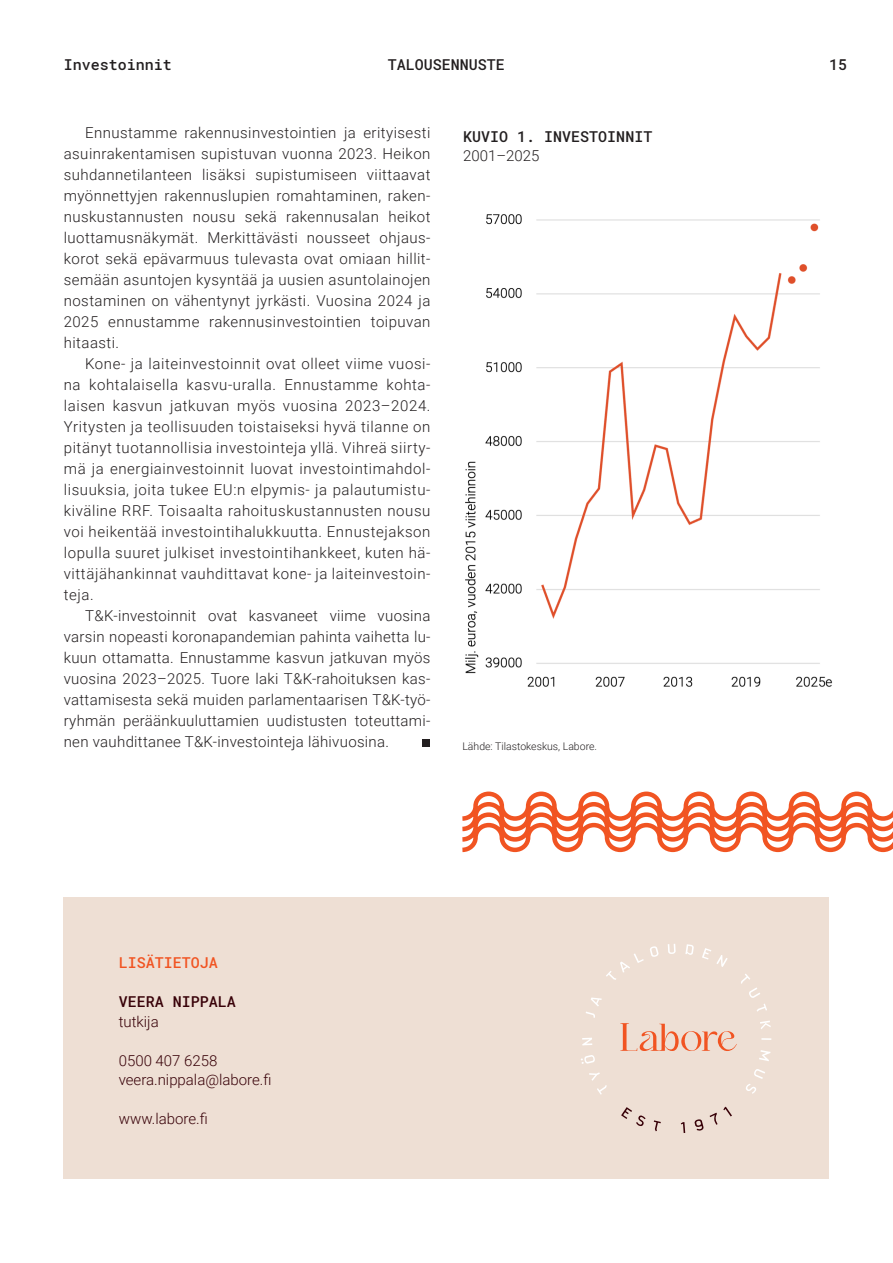
<style>
.page{position:relative;width:893px;height:1263px;background:#fff}
.page>*{position:absolute;margin:0;border:0;box-sizing:border-box;transform-origin:0 0}
.Leipis{font:300 15px/21px "Roboto";letter-spacing:.03em;color:#231f20;text-align:justify}
.Graafi{font:300 15px "Roboto";color:#380108}
.Graafin_otsikko{font:500 15px "Roboto Mono";color:#231f20}
.Nimi{font:500 15px "Roboto Mono";color:#380108}
.Väliotsikko_punainen{font:500 15px "Roboto Mono";color:#f15422}
.Graafi-2{font:300 15px "Roboto";color:#231f20}
.Viite{font:300 10.5px "Roboto";color:#231f20}
</style>
<div class="page">
<div style="left:64px;top:897px;width:765px;height:282px;background:#eedfd4"></div>
<svg style="left:589px;top:1072px;width:18px;height:23px"></svg>
<svg style="left:581px;top:1055px;width:14px;height:9px"></svg>
<svg style="left:582px;top:1038px;width:10px;height:7px"></svg>
<svg style="left:586px;top:997px;width:16px;height:21px"></svg>
<svg style="left:606px;top:946px;width:53px;height:34px"></svg>
<svg style="left:668px;top:944px;width:8px;height:10px"></svg>
<svg style="left:685px;top:944px;width:9px;height:11px"></svg>
<svg style="left:702px;top:948px;width:26px;height:19px"></svg>
<svg style="left:741px;top:974px;width:26px;height:38px"></svg>
<svg style="left:760px;top:1020px;width:11px;height:9px"></svg>
<svg style="left:761px;top:1038px;width:10px;height:2px"></svg>
<svg style="left:759px;top:1050px;width:11px;height:11px"></svg>
<svg style="left:746px;top:1069px;width:19px;height:25px"></svg>
<svg style="left:621px;top:1107px;width:25px;height:19px"></svg>
<svg style="left:654px;top:1120px;width:7px;height:11px"></svg>
<svg style="left:681px;top:1122px;width:4px;height:11px"></svg>
<svg style="left:694px;top:1119px;width:10px;height:12px"></svg>
<svg style="left:710px;top:1107px;width:22px;height:18px"></svg>
<svg style="left:620px;top:1023px;width:117px;height:28px"></svg>
<img style="left:465px;top:214px;width:367px;height:473px">
<div style="left:422px;top:739px;width:8px;height:8px;background:#231f20"></div>
<svg style="left:462px;top:791px;width:431px;height:62px"></svg>
<p class="Graafin_otsikko" style="left:64px;top:54px;width:109px">Investoinnit</p>
<p class="Graafin_otsikko" style="left:388px;top:54px;width:118px">TALOUSENNUSTE</p>
<p class="Graafin_otsikko" style="left:829px;top:54px;width:19px">15</p>
<p class="Leipis" style="left:64px;top:122px;width:368px;text-indent:21px">Ennustamme rakennusinvestointien ja erityisesti asuinrakentamisen supistuvan vuonna 2023. Heikon suhdannetilanteen lisäksi supistumiseen viittaavat myönnettyjen rakennuslupien romahtaminen, raken&shy;nuskustannusten nousu sekä rakennusalan heikot luottamusnäkymät. Merkittävästi nousseet ohjaus&shy;korot sekä epävarmuus tulevasta ovat omiaan hillit&shy;semään asuntojen kysyntää ja uusien asuntolainojen nostaminen on vähentynyt jyrkästi. Vuosina 2024 ja 2025 ennustamme rakennusinvestointien toipuvan hitaasti.</p>
<p class="Leipis" style="left:64px;top:353px;width:368px;text-indent:21px">Kone- ja laiteinvestoinnit ovat olleet viime vuosi&shy;na kohtalaisella kasvu-uralla. Ennustamme kohta&shy;laisen kasvun jatkuvan myös vuosina 2023–2024.<br>Yritysten ja teollisuuden toistaiseksi hyvä tilanne on pitänyt tuotannollisia investointeja yllä. Vihreä siirty&shy;mä ja energiainvestoinnit luovat investointimahdol&shy;lisuuksia, joita tukee EU:n elpymis- ja palautumistu&shy;kiväline RRF. Toisaalta rahoituskustannusten nousu voi heikentää investointihalukkuutta. Ennustejakson lopulla suuret julkiset investointihankkeet, kuten hä&shy;vittäjähankinnat vauhdittavat kone- ja laiteinvestoin&shy;teja.</p>
<p class="Leipis" style="left:64px;top:605px;width:368px;text-indent:21px">T&amp;K-investoinnit ovat kasvaneet viime vuosina varsin nopeasti koronapandemian pahinta vaihetta lu&shy;kuun ottamatta. Ennustamme kasvun jatkuvan myös vuosina 2023–2025. Tuore laki T&amp;K-rahoituksen kas&shy;vattamisesta sekä muiden parlamentaarisen T&amp;K-työ&shy;ryhmän peräänkuuluttamien uudistusten toteuttami&shy;nen vauhdittanee T&amp;K-investointeja lähivuosina.</p>
<p class="Graafin_otsikko" style="left:463px;top:126px;width:191px">KUVIO 1. INVESTOINNIT</p>
<p class="Graafi-2" style="left:463px;top:145px;width:78px">2001–2025</p>
<p class="Viite" style="left:462px;top:739px;width:136px">Lähde: Tilastokeskus, Labore.</p>
<p class="Väliotsikko_punainen" style="left:119px;top:952px;width:100px">LISÄTIETOJA</p>
<p class="Nimi" style="left:119px;top:991px;width:118px">VEERA NIPPALA</p>
<p class="Graafi" style="left:119px;top:1011px;width:42px">tutkija</p>
<p class="Graafi" style="left:119px;top:1050px;width:100px">0500 407 6258</p>
<p class="Graafi" style="left:119px;top:1069px;width:154px">veera.nippala@labore.fi</p>
<p class="Graafi" style="left:119px;top:1108px;width:91px">www.labore.fi</p>
</div>
